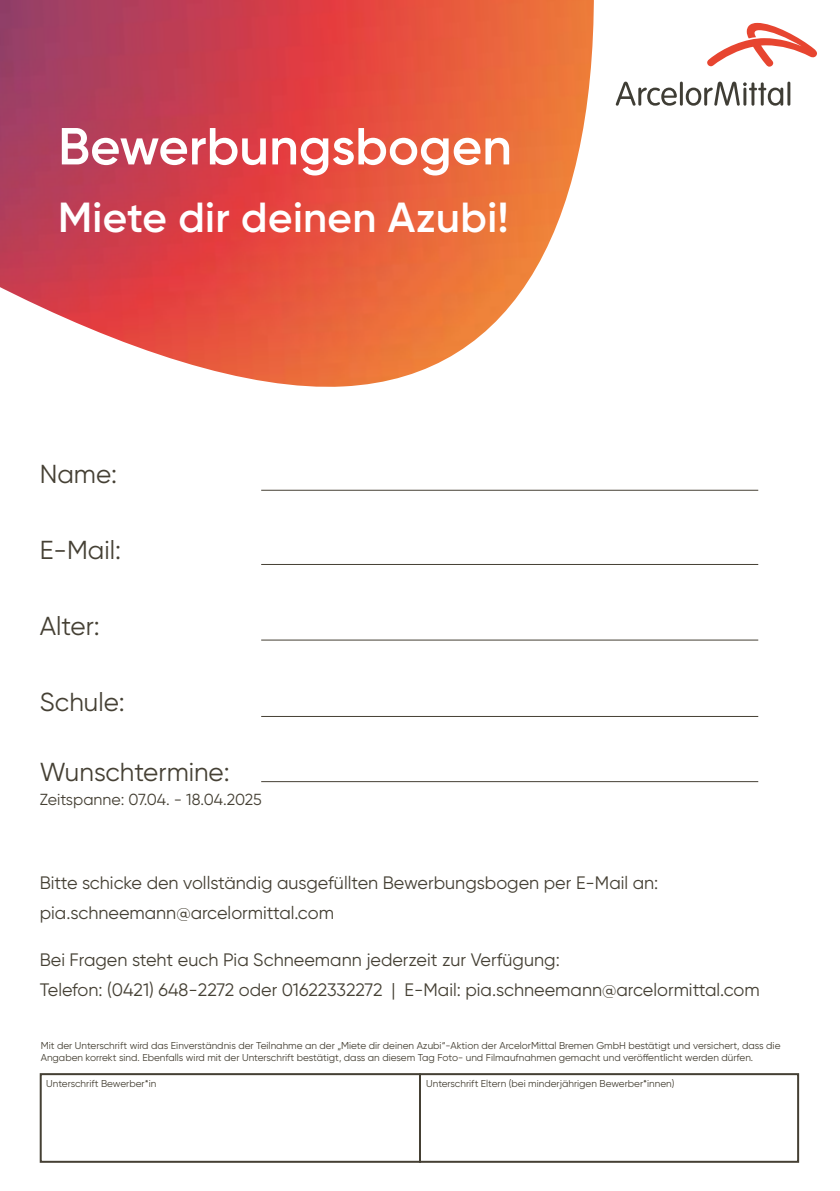
<style>
.page{position:relative;width:840px;height:1191px;background:#fff}
.page>*{position:absolute;margin:0;border:0;box-sizing:border-box;transform-origin:0 0}
.t1{font:600 52px "Gilroy";color:#fff}
.t2{font:600 42px "Gilroy";letter-spacing:.01em;color:#fff}
.t3{font:26px "Gilroy";color:#454034}
.t4{font:18px/30px "Gilroy";color:#454034}
.t5{font:16px "Gilroy";color:#454034}
.t6{font:10px/12px "Gilroy";color:#454034}
</style>
<div class="page">
<img style="left:0;top:0;width:594px;height:387px">
<hr style="left:261px;top:490px;width:496px;height:1px;background:#454034">
<hr style="left:261px;top:564px;width:496px;height:1px;background:#454034">
<hr style="left:261px;top:639px;width:496px;height:1px;background:#454034">
<hr style="left:261px;top:716px;width:496px;height:1px;background:#454034">
<hr style="left:261px;top:781px;width:496px;height:1px;background:#454034">
<div style="left:40px;top:1073px;width:758px;height:89px;background:#fff;border:2px solid #454034"></div>
<hr style="left:419px;top:1073px;width:2px;height:89px;background:#454034">
<svg style="left:707px;top:23px;width:109px;height:44px"></svg>
<hr style="left:679px;top:82px;width:3px;height:24px;background:#3f3d35;border-radius:2px">
<svg style="left:615px;top:82px;width:61px;height:24px"></svg>
<hr style="left:787px;top:82px;width:2px;height:24px;background:#3f3d35;border-radius:2px">
<svg style="left:685px;top:82px;width:97px;height:24px"></svg>
<h1 class="t1" style="left:58px;top:114px;width:455px">Bewerbungsbogen</h1>
<h2 class="t2" style="left:58px;top:191px;width:451px">Miete dir deinen Azubi!</h2>
<h3 class="t3" style="left:40px;top:458px;width:79px">Name:</h3>
<h3 class="t3" style="left:40px;top:534px;width:83px">E-Mail:</h3>
<h3 class="t3" style="left:40px;top:610px;width:62px">Alter:</h3>
<h3 class="t3" style="left:40px;top:686px;width:87px">Schule:</h3>
<h3 class="t3" style="left:40px;top:756px;width:191px">Wunschtermine:</h3>
<h3 class="t5" style="left:40px;top:789px;width:223px">Zeitspanne: 07.04. - 18.04.2025</h3>
<h3 class="t4" style="left:40px;top:867px;width:619px">Bitte schicke den vollständig ausgefüllten Bewerbungsbogen per E-Mail an: pia.schneemann@arcelormittal.com</h3>
<h3 class="t4" style="left:40px;top:944px;width:721px">Bei Fragen steht euch Pia Schneemann jederzeit zur Verfügung:<br>Telefon: (0421) 648-2272 oder 01622332272 | E-Mail: pia.schneemann@arcelormittal.com</h3>
<p class="t6" style="left:41px;top:1039px;width:740px">Mit der Unterschrift wird das Einverständnis der Teilnahme an der „Miete dir deinen Azubi“-Aktion der ArcelorMittal Bremen GmbH bestätigt und versichert, dass die<br>Angaben korrekt sind. Ebenfalls wird mit der Unterschrift bestätigt, dass an diesem Tag Foto- und Filmaufnahmen gemacht und veröffentlicht werden dürfen.</p>
<p class="t6" style="left:46px;top:1077px;width:111px">Unterschrift Bewerber*in</p>
<p class="t6" style="left:426px;top:1077px;width:250px">Unterschrift Eltern (bei minderjährigen Bewerber*innen)</p>
</div>
